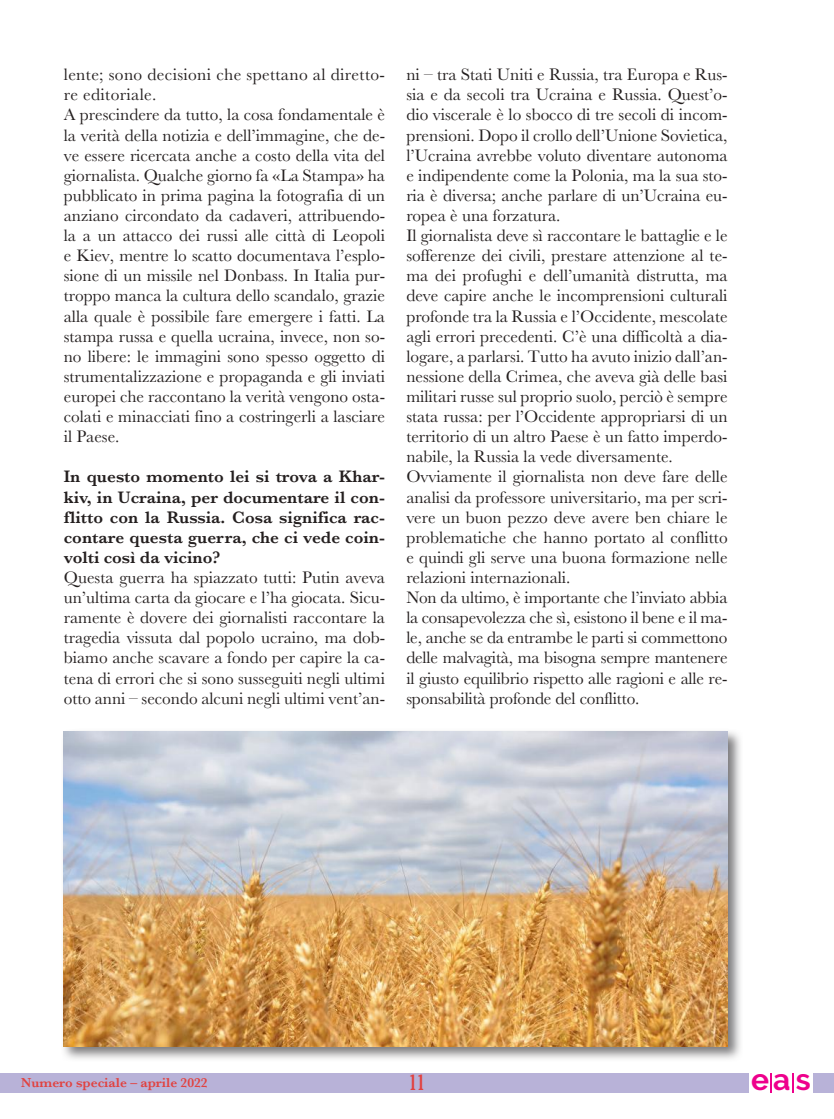
<style>
.page{position:relative;width:834px;height:1119px;background:#fff}
.page>*{position:absolute;margin:0;border:0;box-sizing:border-box;transform-origin:0 0}
.t1{font:700 30px "Raleway";color:#ee008c}
.t2{font:extra-condensed 21px "Gloucester";color:#e14240}
.t3{font:17.25px/20.1px "Baskerville";color:#241f1f}
.t4{font:600 17.25px/20.1px "Baskerville";color:#241f1f;text-align:justify}
.t5{font:600 13.5px "Baskerville";color:#e14240}
</style>
<div class="page">
<div style="left:0;top:1072px;width:833px;height:19px;background:#b8b2d8"></div>
<div style="left:749px;top:1072px;width:63px;height:20px;background:#fff"></div>
<svg style="left:770px;top:1073px;width:1px;height:18px"></svg>
<svg style="left:792px;top:1073px;width:1px;height:19px"></svg>
<svg style="left:63px;top:731px;width:678px;height:328px"></svg>
<img style="left:64px;top:731px;width:663px;height:315px">
<p class="t3" style="left:64px;top:64px;width:323px">lente; sono decisioni che spettano al diretto&shy;re editoriale.<br>A prescindere da tutto, la cosa fondamentale è la verità della notizia e dell’immagine, che de&shy;ve essere ricercata anche a costo della vita del giornalista. Qualche giorno fa «La Stampa» ha pubblicato in prima pagina la fotografia di un anziano circondato da cadaveri, attribuendo&shy;la a un attacco dei russi alle città di Leopoli e Kiev, mentre lo scatto documentava l’esplo&shy;sione di un missile nel Donbass. In Italia pur&shy;troppo manca la cultura dello scandalo, grazie alla quale è possibile fare emergere i fatti. La stampa russa e quella ucraina, invece, non so&shy;no libere: le immagini sono spesso oggetto di strumentalizzazione e propaganda e gli inviati europei che raccontano la verità vengono osta&shy;colati e minacciati fino a costringerli a lasciare il Paese.</p>
<p class="t4" style="left:64px;top:466px;width:323px">In questo momento lei si trova a Khar&shy;kiv, in Ucraina, per documentare il con&shy;flitto con la Russia. Cosa significa rac&shy;contare questa guerra, che ci vede coin&shy;volti così da vicino?</p>
<p class="t3" style="left:64px;top:567px;width:323px;text-align:justify">Questa guerra ha spiazzato tutti: Putin aveva un’ultima carta da giocare e l’ha giocata. Sicu&shy;ramente è dovere dei giornalisti raccontare la tragedia vissuta dal popolo ucraino, ma dob&shy;biamo anche scavare a fondo per capire la ca&shy;tena di errori che si sono susseguiti negli ultimi otto anni – secondo alcuni negli ultimi vent’an-</p>
<p class="t3" style="left:406px;top:64px;width:323px">ni – tra Stati Uniti e Russia, tra Europa e Rus&shy;sia e da secoli tra Ucraina e Russia. Quest’o&shy;dio viscerale è lo sbocco di tre secoli di incom&shy;prensioni. Dopo il crollo dell’Unione Sovietica, l’Ucraina avrebbe voluto diventare autonoma e indipendente come la Polonia, ma la sua sto&shy;ria è diversa; anche parlare di un’Ucraina eu&shy;ropea è una forzatura.<br>Il giornalista deve sì raccontare le battaglie e le sofferenze dei civili, prestare attenzione al te&shy;ma dei profughi e dell’umanità distrutta, ma deve capire anche le incomprensioni culturali profonde tra la Russia e l’Occidente, mescolate agli errori precedenti. C’è una difficoltà a dia&shy;logare, a parlarsi. Tutto ha avuto inizio dall’an&shy;nessione della Crimea, che aveva già delle basi militari russe sul proprio suolo, perciò è sempre stata russa: per l’Occidente appropriarsi di un territorio di un altro Paese è un fatto imperdo&shy;nabile, la Russia la vede diversamente.<br>Ovviamente il giornalista non deve fare delle analisi da professore universitario, ma per scri&shy;vere un buon pezzo deve avere ben chiare le problematiche che hanno portato al conflitto e quindi gli serve una buona formazione nelle relazioni internazionali.<br>Non da ultimo, è importante che l’inviato abbia la consapevolezza che sì, esistono il bene e il ma&shy;le, anche se da entrambe le parti si commettono delle malvagità, ma bisogna sempre mantenere il giusto equilibrio rispetto alle ragioni e alle re&shy;sponsabilità profonde del conflitto.</p>
<p class="t5" style="left:21px;top:1074px;width:188px">Numero speciale – aprile 2022</p>
<p class="t2" style="left:409px;top:1070px;width:18px">11</p>
<h1 class="t1" style="left:751px;top:1062px;width:61px">ea s</h1>
</div>
